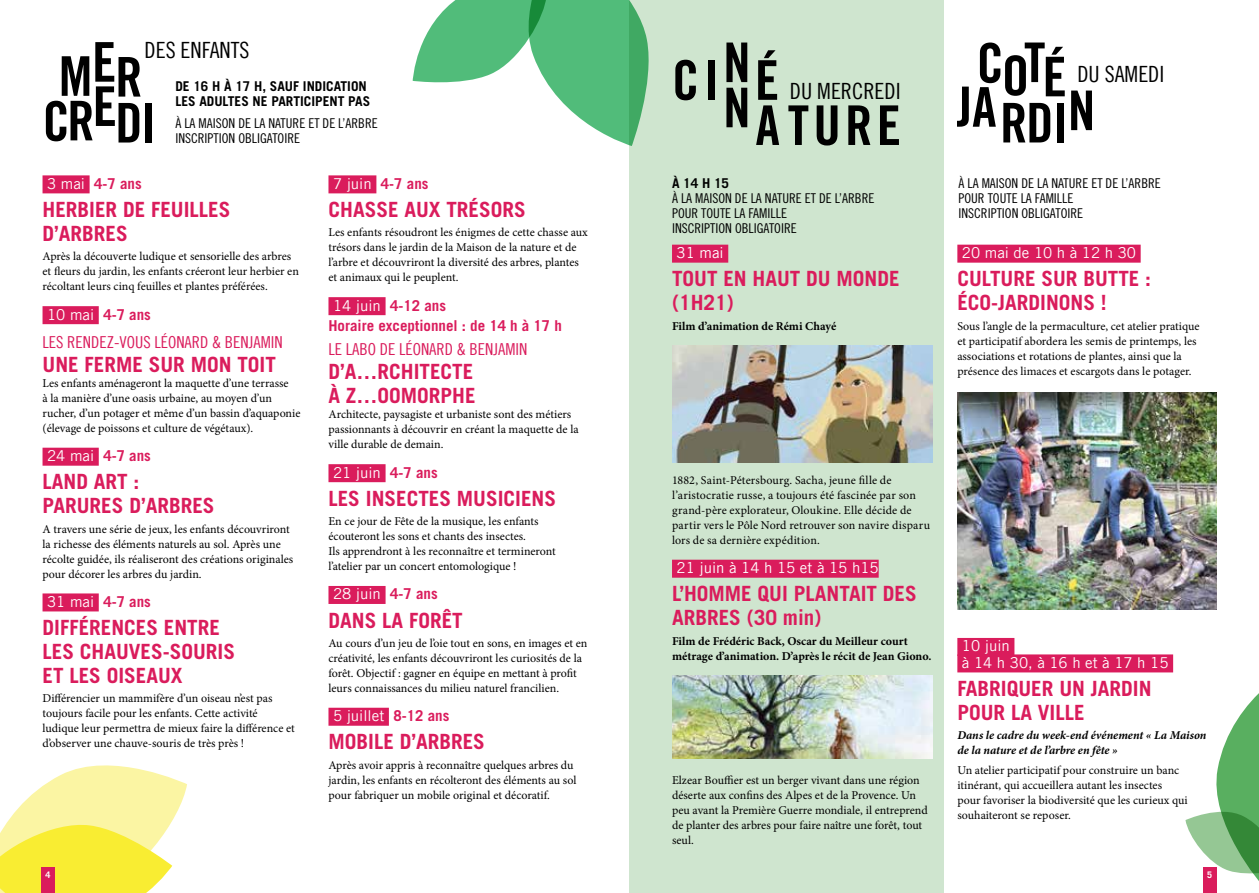
<style>
.page{position:relative;width:1259px;height:893px;background:#fff}
.page>*{position:absolute;margin:0;border:0;box-sizing:border-box;transform-origin:0 0}
.t1{font:54.75px "Trade Gothic LT Bold Cond Twenty";letter-spacing:.035em;color:#000}
.t2{font:54.75px/45px "Trade Gothic LT Bold Cond Twenty";letter-spacing:-.035em;color:#000}
.t3{font:22.35px "Trade Gothic LT Cond Eighteen";color:#000}
.t4{font:700 21px/24px "Trade Gothic LT Std";color:#da1c5c}
.t5{font:16.5px "Trade Gothic LT Cond Eighteen";color:#da1c5c}
.t6{font:15px/16.5px "Trade Gothic LT";color:#fff}
.t7{font:700 15px/20.7px "Trade Gothic LT Std";color:#da1c5c}
.t8{font:13.5px/15px "Trade Gothic LT Std Cn 18";color:#000}
.t9{font:700 13.5px/15px "Trade Gothic LT Std";color:#000}
.t10{font:12px/15px "Minion Pro";color:#000}
.t11{font:700 12px/15px "Minion Pro";color:#000}
.t12{font:italic 700 12px/15px "Minion Pro";letter-spacing:-.005em;color:#000}
.t13{font:700 9px "Trade Gothic LT Std";color:#fff}
.s1{font-family:"Trade Gothic LT";font-weight:400;color:#fff}
.s2{font-family:"Trade Gothic LT Std";font-weight:700;color:#da1c5c}
</style>
<div class="page">
<svg style="left:957px;top:43px;width:107px;height:99px"></svg>
<div style="left:1057px;top:103px;width:7px;height:39px;background:#000"></div>
<svg style="left:1071px;top:91px;width:21px;height:39px"></svg>
<div style="left:957px;top:245px;width:183px;height:18px;background:#da1c5c"></div>
<div style="left:957px;top:638px;width:57px;height:18px;background:#da1c5c"></div>
<div style="left:957px;top:654px;width:216px;height:18px;background:#da1c5c"></div>
<div style="left:629px;top:0;width:315px;height:893px;background:#cfe5cf"></div>
<div style="left:43px;top:175px;width:47px;height:18px;background:#da1c5c"></div>
<div style="left:43px;top:306px;width:56px;height:18px;background:#da1c5c"></div>
<div style="left:43px;top:448px;width:56px;height:18px;background:#da1c5c"></div>
<div style="left:43px;top:593px;width:56px;height:18px;background:#da1c5c"></div>
<div style="left:328px;top:175px;width:48px;height:18px;background:#da1c5c"></div>
<div style="left:328px;top:297px;width:57px;height:18px;background:#da1c5c"></div>
<div style="left:328px;top:464px;width:57px;height:18px;background:#da1c5c"></div>
<div style="left:328px;top:586px;width:57px;height:18px;background:#da1c5c"></div>
<div style="left:328px;top:708px;width:61px;height:18px;background:#da1c5c"></div>
<svg style="left:413px;top:0;width:236px;height:146px"></svg>
<svg style="left:1185px;top:693px;width:74px;height:193px"></svg>
<img style="left:957px;top:393px;width:259px;height:216px">
<div style="left:672px;top:245px;width:56px;height:18px;background:#da1c5c"></div>
<div style="left:672px;top:560px;width:206px;height:18px;background:#da1c5c"></div>
<img style="left:672px;top:346px;width:260px;height:116px">
<img style="left:672px;top:676px;width:260px;height:82px">
<svg style="left:0;top:765px;width:187px;height:128px"></svg>
<div style="left:41px;top:868px;width:14px;height:25px;background:#da1c5c"></div>
<div style="left:1202px;top:868px;width:14px;height:25px;background:#da1c5c"></div>
<h2 class="t3" style="left:144px;top:37px;width:106px">DES ENFANTS</h2>
<h1 class="t2" style="left:43px;top:53px;width:115px">MER<br>CREDI</h1>
<p class="t9" style="left:175px;top:79px;width:196px">DE 16 H À 17 H, SAUF INDICATION<br>LES ADULTES NE PARTICIPENT PAS</p>
<p class="t8" style="left:175px;top:116px;width:204px">À LA MAISON DE LA NATURE ET DE L’ARBRE<br>INSCRIPTION OBLIGATOIRE</p>
<p class="t7" style="left:47px;top:173px;width:96px"><span class="s1">3 mai</span> 4-7 ans</p>
<h3 class="t4" style="left:43px;top:197px;width:189px">HERBIER DE FEUILLES<br>D’ARBRES</h3>
<p class="t10" style="left:43px;top:249px;width:258px">Après la découverte ludique et sensorielle des arbres et fleurs du jardin, les enfants créeront leur herbier en récoltant leurs cinq feuilles et plantes préférées.</p>
<p class="t7" style="left:47px;top:304px;width:105px"><span class="s1">10 mai</span> 4-7 ans</p>
<h3 class="t5" style="left:43px;top:332px;width:242px">LES RENDEZ-VOUS LÉONARD &amp; BENJAMIN</h3>
<h3 class="t4" style="left:43px;top:352px;width:235px">UNE FERME SUR MON TOIT</h3>
<p class="t10" style="left:43px;top:376px;width:259px">Les enfants aménageront la maquette d’une terrasse<br>à la manière d’une oasis urbaine, au moyen d’un rucher, d’un potager et même d’un bassin d’aquaponie (élevage de poissons et culture de végétaux).</p>
<p class="t7" style="left:47px;top:445px;width:105px"><span class="s1">24 mai</span> 4-7 ans</p>
<h3 class="t4" style="left:43px;top:470px;width:173px">LAND ART :<br>PARURES D’ARBRES</h3>
<p class="t10" style="left:43px;top:521px;width:252px">A travers une série de jeux, les enfants découvriront la richesse des éléments naturels au sol. Après une récolte guidée, ils réaliseront des créations originales pour décorer les arbres du jardin.</p>
<p class="t7" style="left:47px;top:591px;width:105px"><span class="s1">31 mai</span> 4-7 ans</p>
<h3 class="t4" style="left:43px;top:615px;width:194px">DIFFÉRENCES ENTRE<br>LES CHAUVES-SOURIS<br>ET LES OISEAUX</h3>
<p class="t10" style="left:43px;top:691px;width:254px">Différencier un mammifère d’un oiseau n’est pas toujours facile pour les enfants. Cette activité ludique leur permettra de mieux faire la différence et d’observer une chauve-souris de très près !</p>
<p class="t7" style="left:333px;top:173px;width:97px"><span class="s1">7 juin</span> 4-7 ans</p>
<h3 class="t4" style="left:328px;top:197px;width:199px">CHASSE AUX TRÉSORS</h3>
<p class="t10" style="left:328px;top:225px;width:261px">Les enfants résoudront les énigmes de cette chasse aux trésors dans le jardin de la Maison de la nature et de l’arbre et découvriront la diversité des arbres, plantes et animaux qui le peuplent.</p>
<p class="t7" style="left:328px;top:295px;width:235px;text-indent:5px"><span class="s1">14 juin</span> 4-12 ans<br>Horaire exceptionnel : de 14 h à 17 h</p>
<h3 class="t5" style="left:328px;top:340px;width:200px">LE LABO DE LÉONARD &amp; BENJAMIN</h3>
<h3 class="t4" style="left:328px;top:360px;width:149px">D’A…RCHITECTE<br>À Z…OOMORPHE</h3>
<p class="t10" style="left:328px;top:407px;width:252px">Architecte, paysagiste et urbaniste sont des métiers passionnants à découvrir en créant la maquette de la ville durable de demain.</p>
<p class="t6" style="left:333px;top:464px;width:106px">21 juin <span class="s2">4-7 ans</span></p>
<h3 class="t4" style="left:328px;top:486px;width:229px">LES INSECTES MUSICIENS</h3>
<p class="t10" style="left:328px;top:514px;width:229px">En ce jour de Fête de la musique, les enfants écouteront les sons et chants des insectes.<br>Ils apprendront à les reconnaître et termineront l’atelier par un concert entomologique !</p>
<p class="t6" style="left:333px;top:586px;width:106px">28 juin <span class="s2">4-7 ans</span></p>
<h3 class="t4" style="left:328px;top:608px;width:136px">DANS LA FORÊT</h3>
<p class="t10" style="left:328px;top:636px;width:260px">Au cours d’un jeu de l’oie tout en sons, en images et en créativité, les enfants découvriront les curiosités de la forêt. Objectif : gagner en équipe en mettant à profit leurs connaissances du milieu naturel francilien.</p>
<p class="t6" style="left:333px;top:707px;width:118px">5 juillet <span class="s2">8-12 ans</span></p>
<h3 class="t4" style="left:328px;top:730px;width:158px">MOBILE D’ARBRES</h3>
<p class="t10" style="left:328px;top:757px;width:249px">Après avoir appris à reconnaître quelques arbres du jardin, les enfants en récolteront des éléments au sol pour fabriquer un mobile original et décoratif.</p>
<h1 class="t1" style="left:672px;top:47px;width:48px">CI</h1>
<h1 class="t1" style="left:723px;top:29px;width:29px">N</h1>
<h1 class="t1" style="left:755px;top:47px;width:26px">É</h1>
<h2 class="t3" style="left:790px;top:78px;width:112px">DU MERCREDI</h2>
<h1 class="t1" style="left:723px;top:92px;width:179px">NATURE</h1>
<p class="t9" style="left:672px;top:175px;width:59px">À 14 H 15</p>
<p class="t8" style="left:672px;top:190px;width:204px">À LA MAISON DE LA NATURE ET DE L’ARBRE<br>POUR TOUTE LA FAMILLE<br>INSCRIPTION OBLIGATOIRE</p>
<p class="t6" style="left:676px;top:244px;width:49px">31 mai</p>
<h3 class="t4" style="left:672px;top:267px;width:229px">TOUT EN HAUT DU MONDE (1H21)</h3>
<p class="t11" style="left:672px;top:318px;width:166px">Film d’animation de Rémi Chayé</p>
<h2 class="t3" style="left:1077px;top:60px;width:89px">DU SAMEDI</h2>
<p class="t8" style="left:958px;top:175px;width:204px">À LA MAISON DE LA NATURE ET DE L’ARBRE<br>POUR TOUTE LA FAMILLE<br>INSCRIPTION OBLIGATOIRE</p>
<p class="t6" style="left:962px;top:244px;width:176px">20 mai de 10 h à 12 h 30</p>
<h3 class="t4" style="left:957px;top:267px;width:195px">CULTURE SUR BUTTE :<br>ÉCO-JARDINONS !</h3>
<p class="t10" style="left:957px;top:318px;width:244px">Sous l’angle de la permaculture, cet atelier pratique et participatif abordera les semis de printemps, les associations et rotations de plantes, ainsi que la présence des limaces et escargots dans le potager.</p>
<p class="t10" style="left:672px;top:473px;width:259px">1882, Saint-Pétersbourg. Sacha, jeune fille de l’aristocratie russe, a toujours été fascinée par son grand-père explorateur, Oloukine. Elle décide de partir vers le Pôle Nord retrouver son navire disparu lors de sa dernière expédition.</p>
<p class="t6" style="left:676px;top:559px;width:204px">21 juin à 14 h 15 et à 15 h15</p>
<h3 class="t4" style="left:672px;top:582px;width:246px">L’HOMME QUI PLANTAIT DES<br>ARBRES (30 min)</h3>
<p class="t11" style="left:672px;top:633px;width:261px">Film de Frédéric Back, Oscar du Meilleur court métrage d’animation. D’après le récit de Jean Giono.</p>
<p class="t10" style="left:672px;top:773px;width:257px">Elzear Bouffier est un berger vivant dans une région déserte aux confins des Alpes et de la Provence. Un peu avant la Première Guerre mondiale, il entreprend de planter des arbres pour faire naître une forêt, tout seul.</p>
<p class="t6" style="left:962px;top:638px;width:208px">10 juin<br>à 14 h 30, à 16 h et à 17 h 15</p>
<h3 class="t4" style="left:957px;top:676px;width:196px">FABRIQUER UN JARDIN<br>POUR LA VILLE</h3>
<p class="t12" style="left:957px;top:728px;width:251px">Dans le cadre du week-end événement « La Maison de la nature et de l’arbre en fête »</p>
<p class="t10" style="left:957px;top:762px;width:232px">Un atelier participatif pour construire un banc itinérant, qui accueillera autant les insectes pour favoriser la biodiversité que les curieux qui souhaiteront se reposer.</p>
<p class="t13" style="left:46px;top:869px;width:7px">4</p>
<p class="t13" style="left:1207px;top:869px;width:7px">5</p>
</div>
